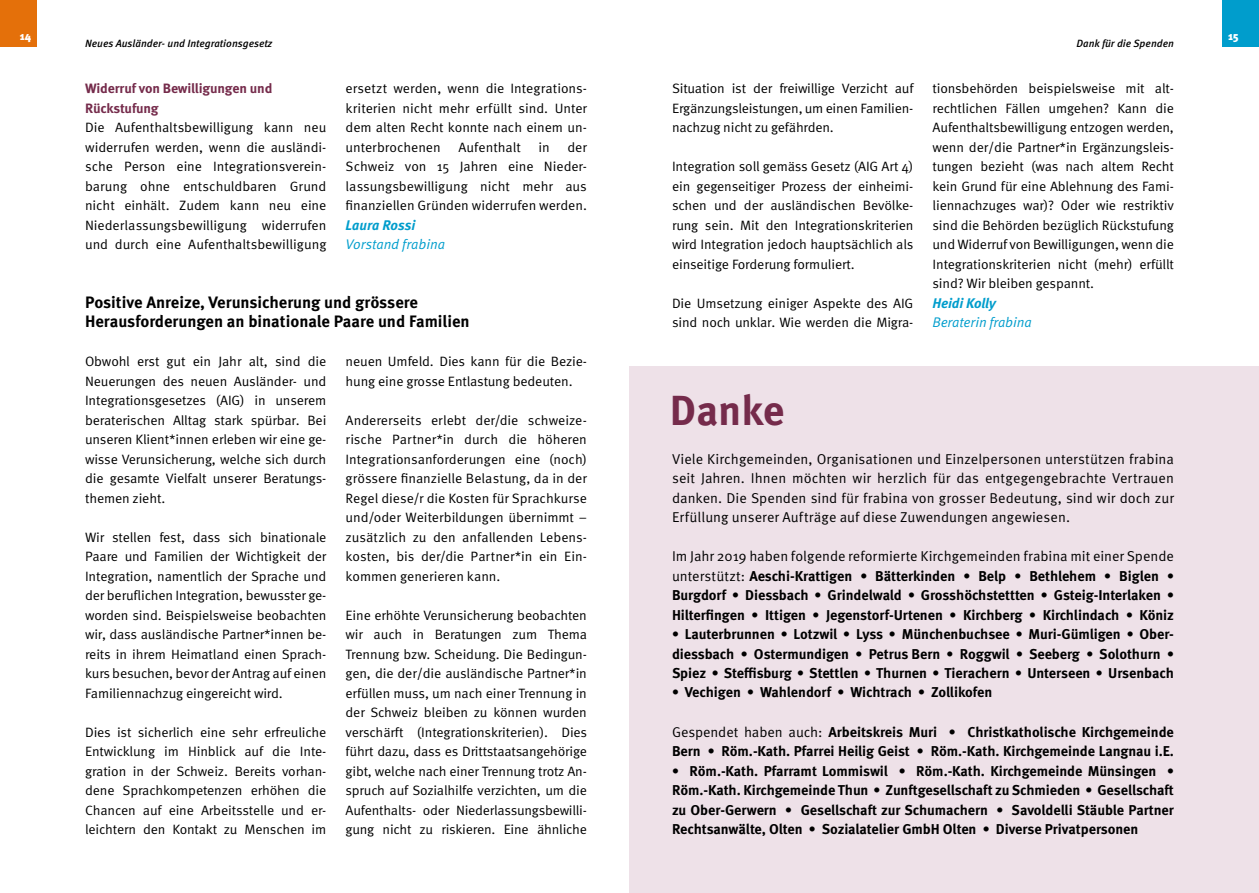
<style>
.page{position:relative;width:1259px;height:893px;background:#fff}
.page>*{position:absolute;margin:0;border:0;box-sizing:border-box;transform-origin:0 0}
.t1{font:700 42px "Meta Pro";color:#752b4b}
.t2{font:700 16.5px/19.5px "Meta Pro";color:#000}
.t3{font:700 14.25px/19.5px "Meta Pro";letter-spacing:-.005em;color:#000;text-align:justify}
.t4{font:14.25px/19.5px "Meta Pro";letter-spacing:.005em;color:#000;text-align:justify}
.t5{font:italic 13.95px "Meta Pro";letter-spacing:-.01em;color:#009dcc}
.t6{font:italic 700 13.95px "Meta Pro";letter-spacing:-.01em;color:#009dcc}
.t7{font:13.5px/19.5px "Meta Pro";letter-spacing:-.01em;color:#000;text-align:justify}
.t8{font:700 13.5px/19.5px "Meta Pro";letter-spacing:-.015em;color:#752b4b}
.t9{font:900 11.25px "Meta Pro";color:#fff}
.t10{font:italic 500 10.5px "Meta Pro";color:#000}
.s1{font-weight:400}
</style>
<div class="page">
<div style="left:629px;top:366px;width:630px;height:527px;background:#eee1e8"></div>
<div style="left:0;top:0;width:36px;height:47px;background:#e4700a"></div>
<div style="left:1222px;top:0;width:37px;height:47px;background:#009dcc"></div>
<p class="t9" style="left:20px;top:29px;width:13px">14</p>
<p class="t9" style="left:1228px;top:29px;width:12px">15</p>
<p class="t10" style="left:85px;top:37px;width:189px">Neues Ausländer- und Integrationsgesetz</p>
<p class="t10" style="left:1076px;top:37px;width:99px">Dank für die Spenden</p>
<p class="t8" style="left:85px;top:79px;width:189px">Widerruf von Bewilligungen und<br>Rückstufung</p>
<p class="t7" style="left:85px;top:118px;width:243px">Die Aufenthaltsbewilligung kann neu widerrufen werden, wenn die ausländi&shy;sche Person eine Integrationsverein&shy;barung ohne entschuldbaren Grund nicht einhält. Zudem kann neu eine Niederlassungsbewilligung widerrufen und durch eine Aufenthaltsbewilligung</p>
<p class="t7" style="left:345px;top:79px;width:243px">ersetzt werden, wenn die Integrations&shy;kriterien nicht mehr erfüllt sind. Unter dem alten Recht konnte nach einem un&shy;unterbrochenen</p>
<p class="t7" style="left:458px;top:137px;width:64px">Aufenthalt</p>
<p class="t7" style="left:538px;top:137px;width:13px">in</p>
<p class="t7" style="left:345px;top:137px;width:243px;text-indent:222px">der Schweiz von 15 Jahren eine Nieder&shy;lassungsbewilligung nicht mehr aus finanziellen Gründen widerrufen werden.</p>
<p class="t6" style="left:345px;top:216px;width:71px">Laura Rossi</p>
<p class="t5" style="left:345px;top:235px;width:101px">Vorstand frabina</p>
<p class="t2" style="left:85px;top:293px;width:386px">Positive Anreize, Verunsicherung und grössere<br>Herausforderungen an binationale Paare und Familien</p>
<p class="t7" style="left:85px;top:352px;width:243px">Obwohl erst gut ein Jahr alt, sind die Neuerungen des neuen Ausländer- und Integrationsgesetzes (AIG) in unserem beraterischen Alltag stark spürbar. Bei unseren Klient*innen erleben wir eine ge&shy;wisse Verunsicherung, welche sich durch die gesamte Vielfalt unserer Beratungs&shy;themen zieht.</p>
<p class="t7" style="left:85px;top:527px;width:243px">Wir stellen fest, dass sich binationale Paare und Familien der Wichtigkeit der Integration, namentlich der Sprache und der beruflichen Integration, bewusster ge&shy;worden sind. Beispielsweise beobachten wir, dass ausländische Partner*innen be&shy;reits in ihrem Heimatland einen Sprach&shy;kurs besuchen, bevor der Antrag auf einen Familiennachzug eingereicht wird.</p>
<p class="t7" style="left:85px;top:722px;width:243px">Dies ist sicherlich eine sehr erfreuliche Entwicklung im Hinblick auf die Inte&shy;gration in der Schweiz. Bereits vorhan&shy;dene Sprachkompetenzen erhöhen die Chancen auf eine Arbeitsstelle und er&shy;leichtern den Kontakt zu Menschen im</p>
<p class="t7" style="left:345px;top:352px;width:243px">neuen Umfeld. Dies kann für die Bezie&shy;hung eine grosse Entlastung bedeuten.</p>
<p class="t7" style="left:345px;top:410px;width:243px">Andererseits erlebt der/die schweize&shy;rische Partner*in durch die höheren Integrationsanforderungen eine (noch) grössere finanzielle Belastung, da in der Regel diese/r die Kosten für Sprachkurse und/oder Weiterbildungen übernimmt – zusätzlich zu den anfallenden Lebens&shy;kosten, bis der/die Partner*in ein Ein&shy;kommen generieren kann.</p>
<p class="t7" style="left:345px;top:605px;width:243px">Eine erhöhte Verunsicherung beobachten wir auch in Beratungen zum Thema Trennung bzw. Scheidung. Die Bedingun&shy;gen, die der/die ausländische Partner*in erfüllen muss, um nach einer Trennung in der Schweiz bleiben zu können wurden verschärft (Integrationskriterien). Dies führt dazu, dass es Drittstaatsangehörige gibt, welche nach einer Trennung trotz An&shy;spruch auf Sozialhilfe verzichten, um die Aufenthalts- oder Niederlassungsbewilli&shy;gung nicht zu riskieren. Eine ähnliche</p>
<p class="t7" style="left:672px;top:79px;width:243px">Situation ist der freiwillige Verzicht auf Ergänzungsleistungen, um einen Familien&shy;nachzug nicht zu gefährden.</p>
<p class="t7" style="left:672px;top:157px;width:243px">Integration soll gemäss Gesetz (AIG Art 4) ein gegenseitiger Prozess der einheimi&shy;schen und der ausländischen Bevölke&shy;rung sein. Mit den Integrationskriterien wird Integration jedoch hauptsächlich als einseitige Forderung formuliert.</p>
<p class="t7" style="left:672px;top:293px;width:243px">Die Umsetzung einiger Aspekte des AIG sind noch unklar. Wie werden die Migra-</p>
<p class="t7" style="left:932px;top:79px;width:243px">tionsbehörden beispielsweise mit alt&shy;rechtlichen Fällen umgehen? Kann die Aufenthaltsbewilligung entzogen werden, wenn der/die Partner*in Ergänzungsleis&shy;tungen bezieht (was nach altem Recht kein Grund für eine Ablehnung des Fami&shy;liennachzuges war)? Oder wie restriktiv sind die Behörden bezüglich Rückstufung und Widerruf von Bewilligungen, wenn die Integrationskriterien nicht (mehr) erfüllt sind? Wir bleiben gespannt.</p>
<p class="t6" style="left:932px;top:294px;width:65px">Heidi Kolly</p>
<p class="t5" style="left:932px;top:313px;width:101px">Beraterin frabina</p>
<h1 class="t1" style="left:670px;top:384px;width:116px">Danke</h1>
<p class="t4" style="left:672px;top:449px;width:503px">Viele Kirchgemeinden, Organisationen und Einzelpersonen unterstützen frabina seit Jahren. Ihnen möchten wir herzlich für das entgegengebrachte Vertrauen danken. Die Spenden sind für frabina von grosser Bedeutung, sind wir doch zur Erfüllung unserer Aufträge auf diese Zuwendungen angewiesen.</p>
<p class="t3" style="left:672px;top:547px;width:503px"><span class="s1">Im Jahr 2019 haben folgende reformierte Kirchgemeinden frabina mit einer Spende unterstützt:</span> Aeschi-Krattigen • Bätterkinden • Belp • Bethlehem • Biglen • Burgdorf • Diessbach • Grindelwald • Grosshöchstettten • Gsteig-Interlaken • Hilterfingen • Ittigen • Jegenstorf-Urtenen • Kirchberg • Kirchlindach • Köniz</p>
<p class="t3" style="left:672px;top:625px;width:503px">• Lauterbrunnen • Lotzwil • Lyss • Münchenbuchsee • Muri-Gümligen • Ober&shy;diessbach • Ostermundigen • Petrus Bern • Roggwil • Seeberg • Solothurn • Spiez • Steffisburg • Stettlen • Thurnen • Tierachern • Unterseen • Ursenbach</p>
<p class="t3" style="left:672px;top:683px;width:322px">• Vechigen • Wahlendorf • Wichtrach • Zollikofen</p>
<p class="t3" style="left:672px;top:722px;width:503px"><span class="s1">Gespendet haben auch:</span> Arbeitskreis Muri • Christkatholische Kirchgemeinde<br>Bern • Röm.-Kath. Pfarrei Heilig Geist • Röm.-Kath. Kirchgemeinde Langnau i.E.</p>
<p class="t3" style="left:672px;top:761px;width:503px">• Röm.-Kath. Pfarramt Lommiswil • Röm.-Kath. Kirchgemeinde Münsingen • Röm.-Kath. Kirchgemeinde Thun • Zunftgesellschaft zu Schmieden • Gesellschaft zu Ober-Gerwern • Gesellschaft zur Schumachern • Savoldelli Stäuble Partner Rechtsanwälte, Olten • Sozialatelier GmbH Olten • Diverse Privatpersonen</p>
</div>
